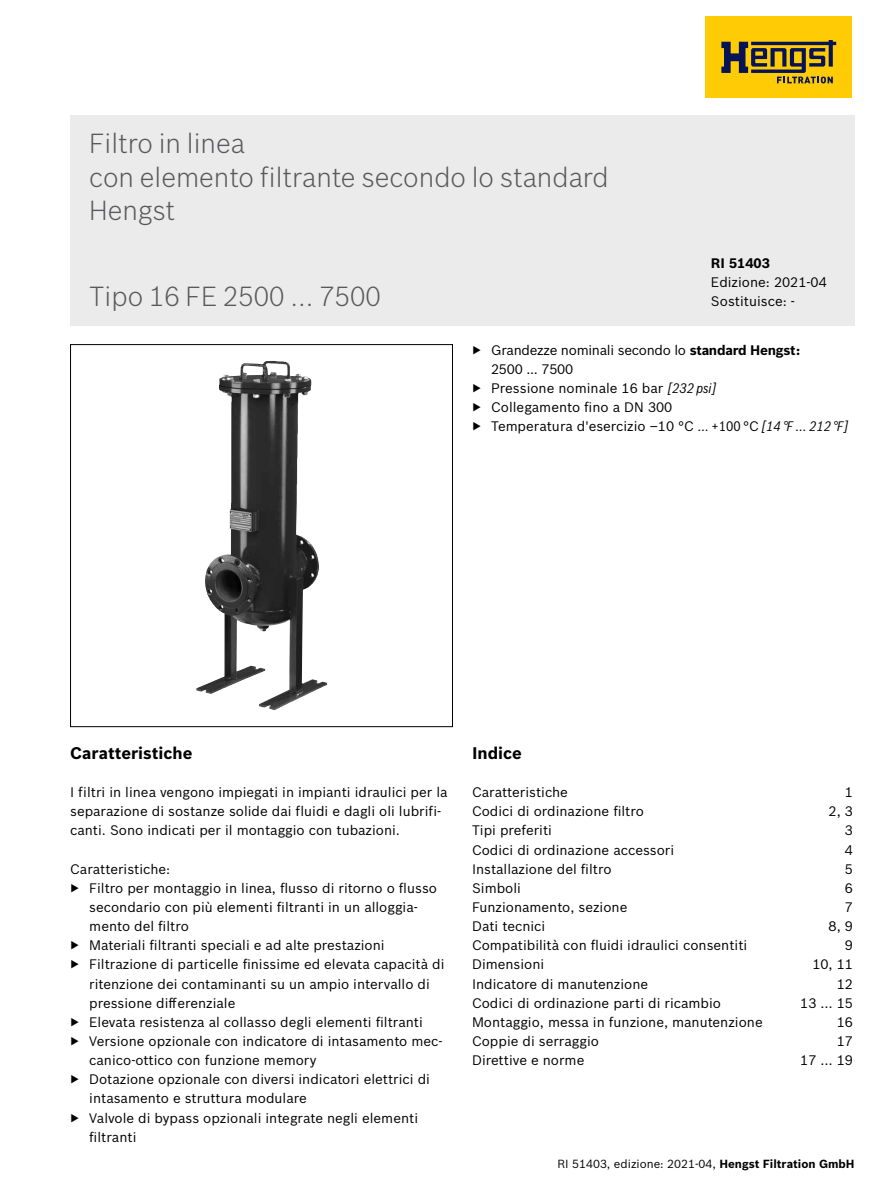
<style>
.page{position:relative;width:893px;height:1191px;background:#fff}
.page>*{position:absolute;margin:0;border:0;box-sizing:border-box;transform-origin:0 0}
.t1{font:300 27px/33.5px "Bosch Sans";color:#58595b}
.t2{font:700 16.5px "Bosch Sans";color:#000}
.t3{font:13.5px/19.2px "Bosch Sans";color:#000}
.t4{font:13.5px "Bosch Sans";letter-spacing:-.02em;color:#000}
.t5{font:700 13.5px "Bosch Sans";color:#000}
.t6{font:11.55px "Bosch Sans";color:#000}
.s1{font-weight:700}
.s2{font-family:"Bosch Sans Cond";font-style:italic}
.s3{font-family:"Bosch Sans Cond"}
</style>
<div class="page">
<div style="left:70px;top:115px;width:785px;height:210px;background:#ebebec"></div>
<div style="left:705px;top:17px;width:147px;height:81px;background:#ffcb05"></div>
<svg style="left:721px;top:40px;width:115px;height:43px"></svg>
<img style="left:196px;top:361px;width:70px;height:333px">
<div style="left:70px;top:344px;width:383px;height:383px;border:1px solid #000"></div>
<h1 class="t1" style="left:89px;top:125px;width:521px">Filtro in linea<br>con elemento filtrante secondo lo standard<br>Hengst</h1>
<p class="t5" style="left:711px;top:253px;width:60px">RI 51403</p>
<p class="t3" style="left:711px;top:272px;width:117px">Edizione: 2021-04</p>
<h1 class="t1" style="left:89px;top:278px;width:293px">Tipo 16 FE 2500 ... 7500</h1>
<p class="t3" style="left:711px;top:291px;width:85px">Sostituisce: -</p>
<p class="t4" style="left:472px;top:340px;width:330px">▶ Grandezze nominali secondo lo <span class="s1">standard Hengst:</span></p>
<p class="t4" style="left:491px;top:359px;width:84px">2500 ... 7500</p>
<p class="t3" style="left:472px;top:377px;width:246px">▶ Pressione nominale 16 bar <span class="s2">[232 psi]</span></p>
<p class="t3" style="left:472px;top:396px;width:202px">▶ Collegamento fino a DN 300</p>
<p class="t3" style="left:472px;top:416px;width:378px">▶ Temperatura d'esercizio –10 °C <span class="s2">…</span> <span class="s3">+100</span> °C <span class="s2">[14 °F … 212 °F]</span></p>
<p class="t2" style="left:70px;top:740px;width:124px">Caratteristiche</p>
<p class="t3" style="left:70px;top:782px;width:379px">I filtri in linea vengono impiegati in impianti idraulici per la separazione di sostanze solide dai fluidi e dagli oli lubrifi&shy;canti. Sono indicati per il montaggio con tubazioni.</p>
<p class="t3" style="left:70px;top:858px;width:102px">Caratteristiche:</p>
<p class="t3" style="left:70px;top:877px;width:368px">▶ Filtro per montaggio in linea, flusso di ritorno o flusso</p>
<p class="t3" style="left:89px;top:896px;width:330px">secondario con più elementi filtranti in un alloggia-</p>
<p class="t3" style="left:89px;top:915px;width:101px">mento del filtro</p>
<p class="t3" style="left:70px;top:935px;width:316px">▶ Materiali filtranti speciali e ad alte prestazioni</p>
<p class="t3" style="left:70px;top:954px;width:376px">▶ Filtrazione di particelle finissime ed elevata capacità di</p>
<p class="t3" style="left:89px;top:973px;width:342px">ritenzione dei contaminanti su un ampio intervallo di</p>
<p class="t3" style="left:89px;top:992px;width:148px">pressione differenziale</p>
<p class="t3" style="left:70px;top:1011px;width:354px">▶ Elevata resistenza al collasso degli elementi filtranti</p>
<p class="t3" style="left:70px;top:1030px;width:374px">▶ Versione opzionale con indicatore di intasamento mec-</p>
<p class="t3" style="left:89px;top:1049px;width:229px">canico-ottico con funzione memory</p>
<p class="t3" style="left:70px;top:1068px;width:361px">▶ Dotazione opzionale con diversi indicatori elettrici di</p>
<p class="t3" style="left:89px;top:1088px;width:219px">intasamento e struttura modulare</p>
<p class="t3" style="left:70px;top:1107px;width:349px">▶ Valvole di bypass opzionali integrate negli elementi</p>
<p class="t3" style="left:89px;top:1126px;width:49px">filtranti</p>
<p class="t2" style="left:472px;top:740px;width:51px">Indice</p>
<p class="t3" style="left:472px;top:782px;width:97px">Caratteristiche</p>
<p class="t3" style="left:845px;top:782px;width:10px">1</p>
<p class="t3" style="left:472px;top:801px;width:173px">Codici di ordinazione filtro</p>
<p class="t3" style="left:829px;top:801px;width:26px">2, 3</p>
<p class="t3" style="left:472px;top:820px;width:81px">Tipi preferiti</p>
<p class="t3" style="left:845px;top:820px;width:10px">3</p>
<p class="t3" style="left:472px;top:839px;width:204px">Codici di ordinazione accessori</p>
<p class="t3" style="left:845px;top:839px;width:10px">4</p>
<p class="t3" style="left:472px;top:858px;width:141px">Installazione del filtro</p>
<p class="t3" style="left:845px;top:858px;width:10px">5</p>
<p class="t3" style="left:472px;top:877px;width:50px">Simboli</p>
<p class="t3" style="left:845px;top:877px;width:10px">6</p>
<p class="t3" style="left:472px;top:896px;width:157px">Funzionamento, sezione</p>
<p class="t3" style="left:845px;top:896px;width:10px">7</p>
<p class="t3" style="left:472px;top:915px;width:75px">Dati tecnici</p>
<p class="t3" style="left:829px;top:915px;width:26px">8, 9</p>
<p class="t3" style="left:472px;top:935px;width:277px">Compatibilità con fluidi idraulici consentiti</p>
<p class="t3" style="left:845px;top:935px;width:10px">9</p>
<p class="t3" style="left:472px;top:954px;width:74px">Dimensioni</p>
<p class="t3" style="left:812px;top:954px;width:42px">10, 11</p>
<p class="t3" style="left:472px;top:973px;width:178px">Indicatore di manutenzione</p>
<p class="t3" style="left:837px;top:973px;width:18px">12</p>
<p class="t3" style="left:472px;top:992px;width:251px">Codici di ordinazione parti di ricambio</p>
<p class="t3" style="left:800px;top:992px;width:54px">13 … 15</p>
<p class="t3" style="left:472px;top:1011px;width:292px">Montaggio, messa in funzione, manutenzione</p>
<p class="t3" style="left:837px;top:1011px;width:18px">16</p>
<p class="t3" style="left:472px;top:1030px;width:128px">Coppie di serraggio</p>
<p class="t3" style="left:837px;top:1030px;width:18px">17</p>
<p class="t3" style="left:472px;top:1049px;width:114px">Direttive e norme</p>
<p class="t3" style="left:800px;top:1049px;width:54px">17 … 19</p>
<p class="t6" style="left:557px;top:1154px;width:299px">RI 51403, edizione: 2021-04, <span class="s1">Hengst Filtration GmbH</span></p>
</div>
